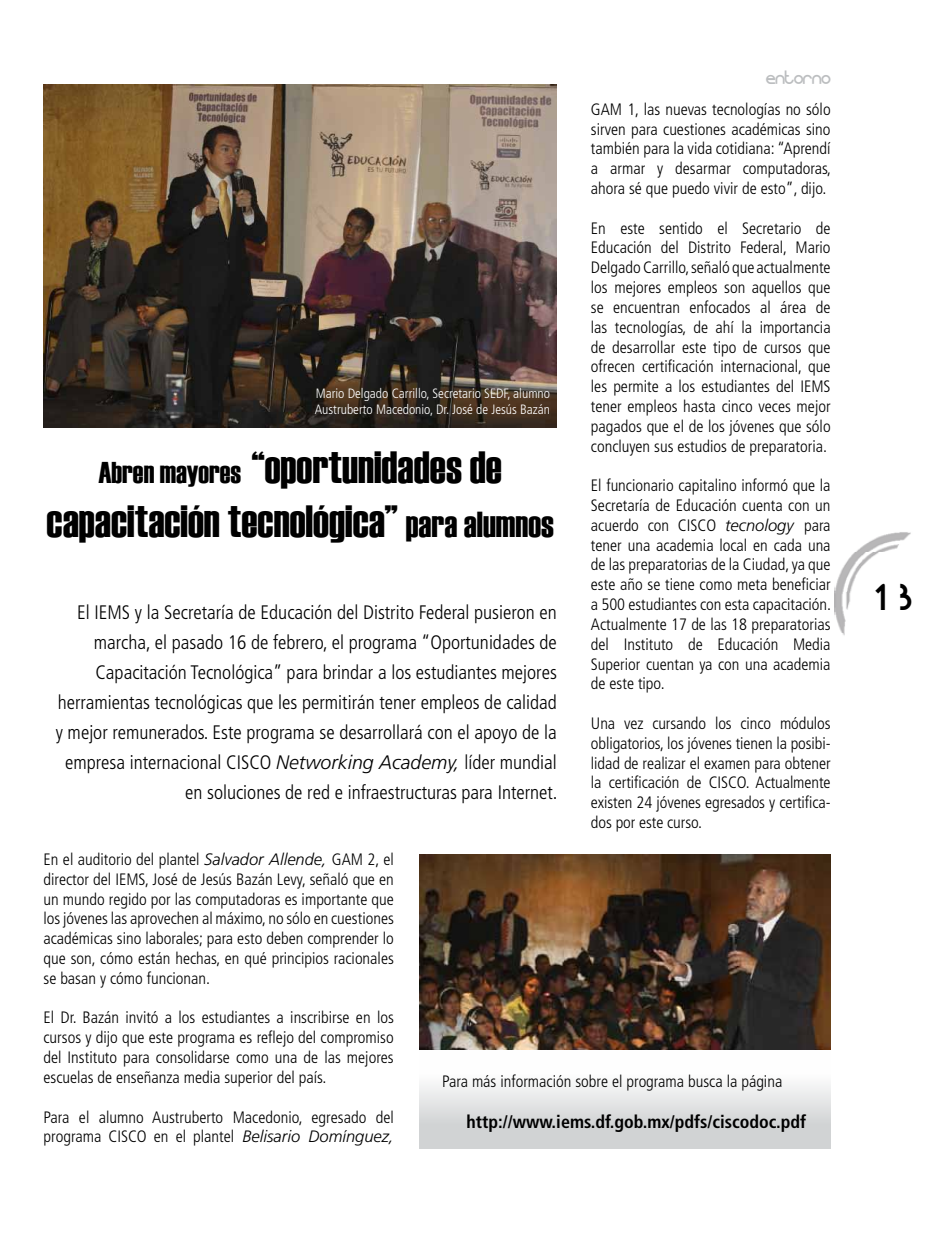
<style>
.page{position:relative;width:936px;height:1234px;background:#fff}
.page>*{position:absolute;margin:0;border:0;box-sizing:border-box;transform-origin:0 0}
.t1{font:45px/54px "Haettenschweiler";color:#000;text-align:center}
.t2{font:39px "Baby Face";color:#000}
.t3{font:300 condensed 19.5px/30px "Frutiger";color:#000;text-align:right}
.t4{font:700 condensed 18px "Frutiger";color:#000}
.t5{font:18px "Evolution";color:#bcbec0}
.t6{font:300 condensed 16.5px/19.8px "Frutiger";color:#000;text-align:justify}
.t7{font:300 condensed 13.5px/16.2px "Frutiger";color:#fff}
.s1{font-size:30px}
.s2{font-size:36px}
.s3{font-style:italic;font-stretch:normal}
</style>
<div class="page">
<img style="left:834px;top:532px;width:77px;height:104px">
<svg style="left:419px;top:1049px;width:411px;height:99px"></svg>
<img style="left:44px;top:85px;width:513px;height:342px">
<img style="left:419px;top:854px;width:411px;height:195px">
<p class="t7" style="left:315px;top:385px;width:237px">Mario Delgado Carrillo, Secretario SEDF, alumno<br>Austruberto Macedonio, Dr. José de Jesús Bazán</p>
<h1 class="t1" style="left:47px;top:440px;width:508px"><span class="s1">Abren mayores</span> “oportunidades de capacitación tecnológica” <span class="s2">para alumnos</span></h1>
<p class="t3" style="left:56px;top:597px;width:503px">El IEMS y la Secretaría de Educación del Distrito Federal pusieron en marcha, el pasado 16 de febrero, el programa “Oportunidades de Capacitación Tecnológica” para brindar a los estudiantes mejores herramientas tecnológicas que les permitirán tener empleos de calidad y mejor remunerados. Este programa se desarrollará con el apoyo de la empresa internacional CISCO <span class="s3">Networking Academy,</span> líder mundial en soluciones de red e infraestructuras para Internet.</p>
<p class="t5" style="left:766px;top:68px;width:66px">entorno</p>
<p class="t6" style="left:591px;top:99px;width:242px">GAM 1, las nuevas tecnologías no sólo sirven para cuestiones académicas sino también para la vida cotidiana: “Aprendí a armar y desarmar computadoras, ahora sé que puedo vivir de esto”, dijo.</p>
<p class="t6" style="left:591px;top:218px;width:241px">En este sentido el Secretario de Educación del Distrito Federal, Mario Delgado Carrillo, señaló que actualmente los mejores empleos son aquellos que se encuentran enfocados al área de las tecnologías, de ahí la importancia de desarrollar este tipo de cursos que ofrecen certificación internacional, que les permite a los estudiantes del IEMS tener empleos hasta cinco veces mejor pagados que el de los jóvenes que sólo concluyen sus estudios de preparatoria.</p>
<p class="t6" style="left:591px;top:475px;width:242px">El funcionario capitalino informó que la Secretaría de Educación cuenta con un acuerdo con CISCO <span class="s3">tecnology</span> para tener una academia local en cada una de las preparatorias de la Ciudad, ya que este año se tiene como meta beneficiar a 500 estudiantes con esta capacitación.<br>Actualmente 17 de las 18 preparatorias del Instituto de Educación Media Superior cuentan ya con una academia de este tipo.</p>
<p class="t6" style="left:591px;top:713px;width:241px">Una vez cursando los cinco módulos obligatorios, los jóvenes tienen la posibi&shy;lidad de realizar el examen para obtener la certificación de CISCO. Actualmente existen 24 jóvenes egresados y certifica&shy;dos por este curso.</p>
<p class="t6" style="left:44px;top:849px;width:352px">En el auditorio del plantel <span class="s3">Salvador Allende,</span> GAM 2, el director del IEMS, José de Jesús Bazán Levy, señaló que en un mundo regido por las computadoras es importante que los jóvenes las aprovechen al máximo, no sólo en cuestiones académicas sino laborales; para esto deben comprender lo que son, cómo están hechas, en qué principios racionales se basan y cómo funcionan.</p>
<p class="t6" style="left:44px;top:1007px;width:352px">El Dr. Bazán invitó a los estudiantes a inscribirse en los cursos y dijo que este programa es reflejo del compromiso del Instituto para consolidarse como una de las mejores escuelas de enseñanza media superior del país.</p>
<p class="t6" style="left:44px;top:1106px;width:352px">Para el alumno Austruberto Macedonio, egresado del programa CISCO en el plantel <span class="s3">Belisario Domínguez,</span></p>
<p class="t6" style="left:442px;top:1071px;width:342px">Para más información sobre el programa busca la página</p>
<p class="t4" style="left:466px;top:1111px;width:341px">http://www.iems.df.gob.mx/pdfs/ciscodoc.pdf</p>
<h2 class="t2" style="left:867px;top:578px;width:53px">13</h2>
</div>
